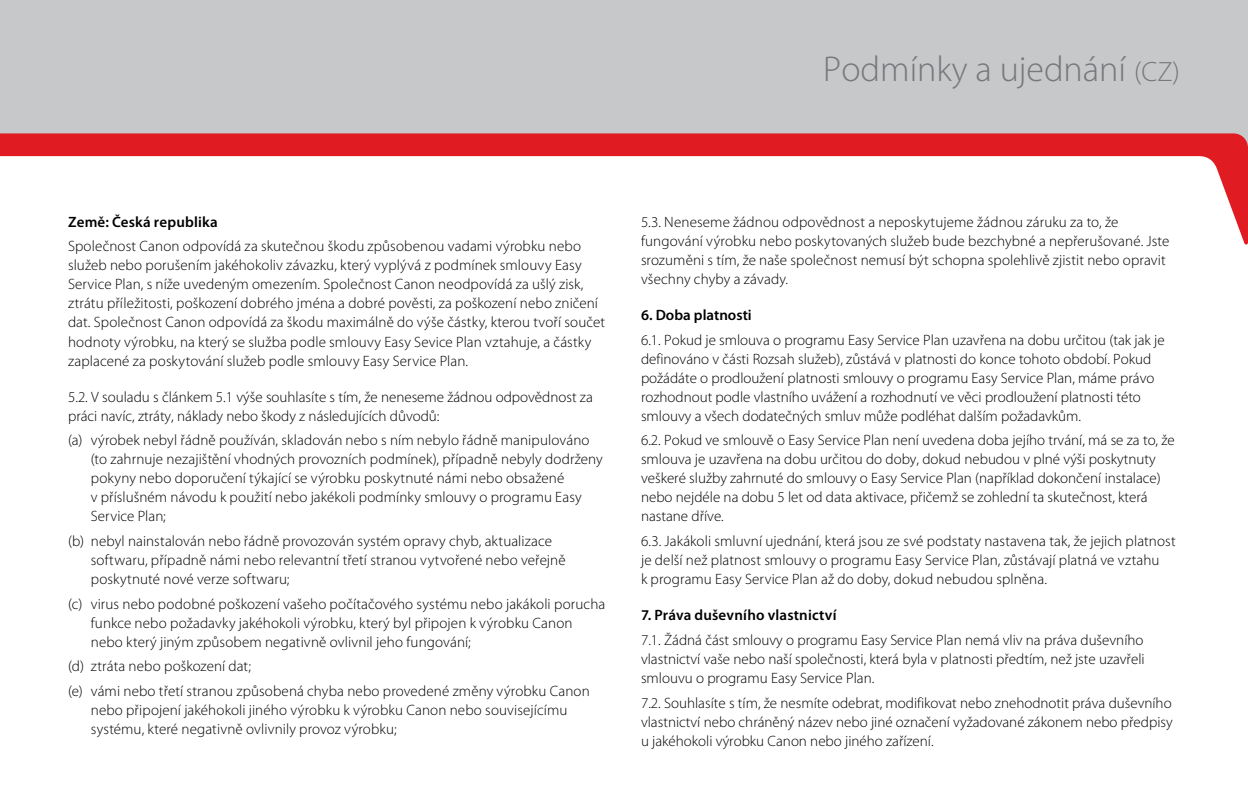
<style>
.page{position:relative;width:1248px;height:811px;background:#fff}
.page>*{position:absolute;margin:0;border:0;box-sizing:border-box;transform-origin:0 0}
.t1{font:300 36px "Myriad Pro";color:#77787b}
.t2{font:300 15px/19px "Myriad Pro";letter-spacing:.005em;color:#000}
.t3{font:600 15px "Myriad Pro";letter-spacing:.01em;color:#000}
.s1{font-size:28px}
</style>
<div class="page">
<div style="left:0;top:0;width:1247px;height:133px;background:#c7c8ca"></div>
<svg style="left:0;top:133px;width:1247px;height:111px"></svg>
<h1 class="t1" style="left:823px;top:49px;width:358px">Podmínky a ujednání <span class="s1">(CZ)</span></h1>
<p class="t3" style="left:68px;top:212px;width:151px">Země: Česká republika</p>
<p class="t2" style="left:68px;top:237px;width:538px">Společnost Canon odpovídá za skutečnou škodu způsobenou vadami výrobku nebo služeb nebo porušením jakéhokoliv závazku, který vyplývá z podmínek smlouvy Easy Service Plan, s níže uvedeným omezením. Společnost Canon neodpovídá za ušlý zisk, ztrátu příležitosti, poškození dobrého jména a dobré pověsti, za poškození nebo zničení dat. Společnost Canon odpovídá za škodu maximálně do výše částky, kterou tvoří součet hodnoty výrobku, na který se služba podle smlouvy Easy Sevice Plan vztahuje, a částky zaplacené za poskytování služeb podle smlouvy Easy Service Plan.</p>
<p class="t2" style="left:68px;top:387px;width:526px">5.2. V souladu s článkem 5.1 výše souhlasíte s tím, že neneseme žádnou odpovědnost za práci navíc, ztráty, náklady nebo škody z následujících důvodů:</p>
<p class="t2" style="left:91px;top:431px;width:513px;text-indent:-23px">(a) výrobek nebyl řádně používán, skladován nebo s ním nebylo řádně manipulováno (to zahrnuje nezajištění vhodných provozních podmínek), případně nebyly dodrženy pokyny nebo doporučení týkající se výrobku poskytnuté námi nebo obsažené<br>v příslušném návodu k použití nebo jakékoli podmínky smlouvy o programu Easy Service Plan;</p>
<p class="t2" style="left:91px;top:532px;width:476px;text-indent:-23px">(b) nebyl nainstalován nebo řádně provozován systém opravy chyb, aktualizace softwaru, případně námi nebo relevantní třetí stranou vytvořené nebo veřejně poskytnuté nové verze softwaru;</p>
<p class="t2" style="left:91px;top:594px;width:516px;text-indent:-23px">(c) virus nebo podobné poškození vašeho počítačového systému nebo jakákoli porucha funkce nebo požadavky jakéhokoli výrobku, který byl připojen k výrobku Canon nebo který jiným způsobem negativně ovlivnil jeho fungování;</p>
<p class="t2" style="left:68px;top:654px;width:523px;line-height:24.6px">(d) ztráta nebo poškození dat;<br>(e) vámi nebo třetí stranou způsobená chyba nebo provedené změny výrobku Canon</p>
<p class="t2" style="left:91px;top:701px;width:478px">nebo připojení jakéhokoli jiného výrobku k výrobku Canon nebo souvisejícímu systému, které negativně ovlivnily provoz výrobku;</p>
<p class="t2" style="left:641px;top:213px;width:530px">5.3. Neneseme žádnou odpovědnost a neposkytujeme žádnou záruku za to, že fungování výrobku nebo poskytovaných služeb bude bezchybné a nepřerušované. Jste srozuměni s tím, že naše společnost nemusí být schopna spolehlivě zjistit nebo opravit všechny chyby a závady.</p>
<p class="t3" style="left:641px;top:305px;width:112px">6. Doba platnosti</p>
<p class="t2" style="left:641px;top:330px;width:525px">6.1. Pokud je smlouva o programu Easy Service Plan uzavřena na dobu určitou (tak jak je definováno v části Rozsah služeb), zůstává v platnosti do konce tohoto období. Pokud požádáte o prodloužení platnosti smlouvy o programu Easy Service Plan, máme právo rozhodnout podle vlastního uvážení a rozhodnutí ve věci prodloužení platnosti této smlouvy a všech dodatečných smluv může podléhat dalším požadavkům.</p>
<p class="t2" style="left:641px;top:431px;width:535px">6.2. Pokud ve smlouvě o Easy Service Plan není uvedena doba jejího trvání, má se za to, že smlouva je uzavřena na dobu určitou do doby, dokud nebudou v plné výši poskytnuty veškeré služby zahrnuté do smlouvy o Easy Service Plan (například dokončení instalace) nebo nejdéle na dobu 5 let od data aktivace, přičemž se zohlední ta skutečnost, která nastane dříve.</p>
<p class="t2" style="left:641px;top:532px;width:536px">6.3. Jakákoli smluvní ujednání, která jsou ze své podstaty nastavena tak, že jejich platnost je delší než platnost smlouvy o programu Easy Service Plan, zůstávají platná ve vztahu<br>k programu Easy Service Plan až do doby, dokud nebudou splněna.</p>
<p class="t3" style="left:641px;top:605px;width:197px">7. Práva duševního vlastnictví</p>
<p class="t2" style="left:641px;top:630px;width:505px;text-align:justify">7.1. Žádná část smlouvy o programu Easy Service Plan nemá vliv na práva duševního vlastnictví vaše nebo naší společnosti, která byla v platnosti předtím, než jste uzavřeli smlouvu o programu Easy Service Plan.</p>
<p class="t2" style="left:641px;top:693px;width:533px;text-align:justify">7.2. Souhlasíte s tím, že nesmíte odebrat, modifikovat nebo znehodnotit práva duševního vlastnictví nebo chráněný název nebo jiné označení vyžadované zákonem nebo předpisy u jakéhokoli výrobku Canon nebo jiného zařízení.</p>
</div>
